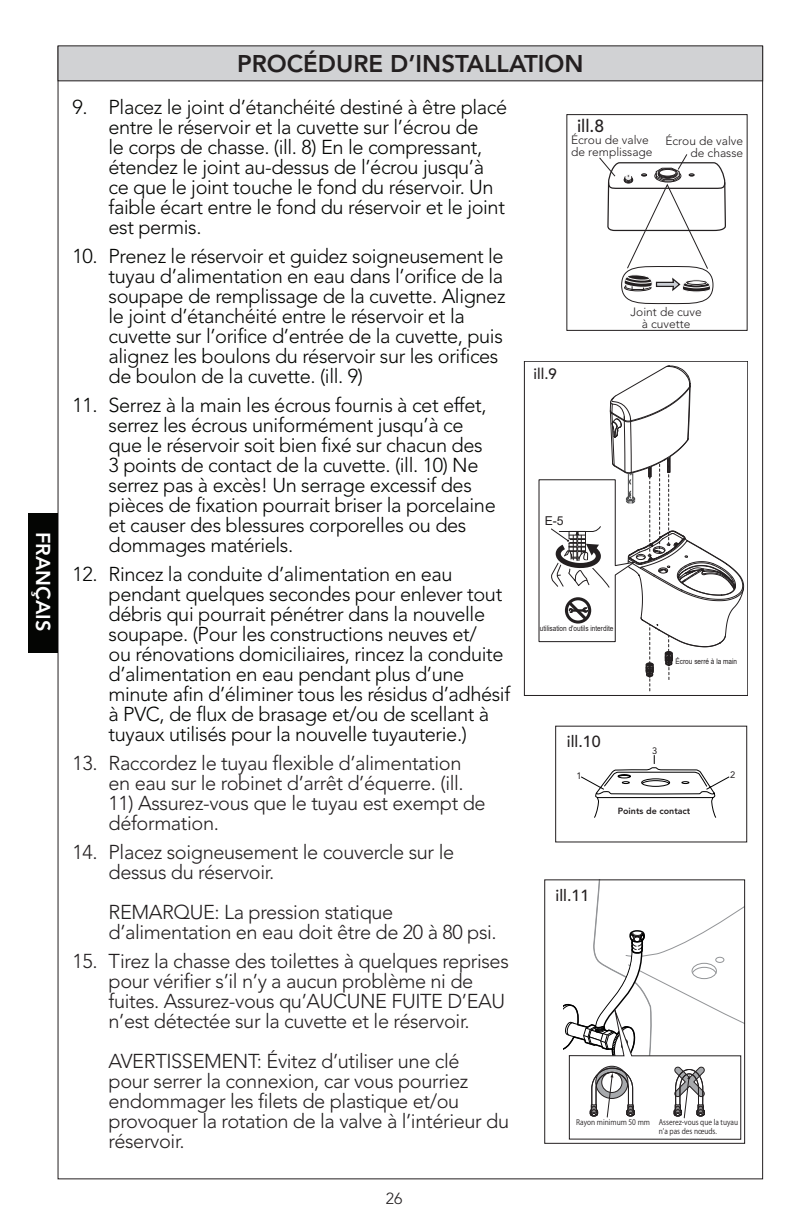
<style>
.page{position:relative;width:792px;height:1224px;background:#fff}
.page>*{position:absolute;margin:0;border:0;box-sizing:border-box;transform-origin:0 0}
.TOTO_Bounding_Boxes{font:800 24px "Avenir LT Std";color:#231f20}
.t1{font:300 20px/20px "Avenir LT Std";letter-spacing:-.02em;color:#040503}
.t2{font:300 20px/20px "Avenir LT Std";letter-spacing:-.02em;color:#231f20}
.t3{font:800 20px "Avenir LT Std";color:#fff}
.General_Paragraph{font:500 17.4px "Avenir LT Std";color:#231f20}
.General_Paragraph-2{font:500 16px "Avenir LT Std";color:#231f20}
.t4{font:300 16px "Avenir LT Std";color:#231f20}
.t5{font:500 15px "Avenir LT Std";color:#231f20}
.t6{font:12.2px "Arial";color:#231f20}
.t7{font:300 12px/12px "Avenir LT Std";color:#231f20;text-align:center}
.General_Paragraph-3{font:500 10.2px "Avenir LT Std";color:#231f20}
.t8{font:9.2px "Avenir LT Std";color:#231f20}
.t9{font:800 9px "Avenir LT Std";color:#231f20}
.t10{font:7.6px/8.2px "Koz Go Pro";color:#231f20;scale:.9 1}
.t11{font:7.6px "Arial";color:#231f20;scale:.85 1}
</style>
<div class="page">
<div style="left:28px;top:514px;width:30px;height:139px;background:#040503"></div>
<div style="left:58px;top:46px;width:705px;height:35px;background:#d1d2d4"></div>
<svg style="left:581px;top:755px;width:149px;height:63px"></svg>
<div style="left:564px;top:784px;width:20px;height:10px;background:#fff"></div>
<svg style="left:564px;top:880px;width:181px;height:260px"></svg>
<div style="left:546px;top:882px;width:39px;height:14px;background:#fff"></div>
<svg style="left:599px;top:154px;width:127px;height:151px"></svg>
<div style="left:566px;top:114px;width:182px;height:217px;border:1px solid #231f20"></div>
<div style="left:524px;top:361px;width:224px;height:335px;border:1px solid #231f20"></div>
<svg style="left:538px;top:366px;width:206px;height:325px"></svg>
<p class="t3" style="left:55px;top:532px;width:101px;rotate:90deg">FRANÇAIS</p>
<p class="TOTO_Bounding_Boxes" style="left:237px;top:50px;width:348px">PROCÉDURE D’INSTALLATION</p>
<p class="t1" style="left:109px;top:97px;width:400px;text-indent:-36px">9. Placez le joint d’étanchéité destiné à être placé entre le réservoir et la cuvette sur l’écrou de<br>le corps de chasse. (ill. 8) En le compressant, étendez le joint au-dessus de l’écrou jusqu’à ce que le joint touche le fond du réservoir. Un faible écart entre le fond du réservoir et le joint est permis.</p>
<p class="t1" style="left:109px;top:246px;width:398px;text-indent:-36px">10. Prenez le réservoir et guidez soigneusement le tuyau d’alimentation en eau dans l’orifice de la soupape de remplissage de la cuvette. Alignez le joint d’étanchéité entre le réservoir et la cuvette sur l’orifice d’entrée de la cuvette, puis alignez les boulons du réservoir sur les orifices de boulon de la cuvette. (ill. 9)</p>
<p class="t1" style="left:109px;top:395px;width:389px;text-indent:-36px">11. Serrez à la main les écrous fournis à cet effet, serrez les écrous uniformément jusqu’à ce que le réservoir soit bien fixé sur chacun des 3 points de contact de la cuvette. (ill. 10) Ne serrez pas à excès! Un serrage excessif des pièces de fixation pourrait briser la porcelaine et causer des blessures corporelles ou des dommages matériels.</p>
<p class="t1" style="left:109px;top:564px;width:403px;text-indent:-36px">12. Rincez la conduite d’alimentation en eau pendant quelques secondes pour enlever tout débris qui pourrait pénétrer dans la nouvelle soupape. (Pour les constructions neuves et/<br>ou rénovations domiciliaires, rincez la conduite d’alimentation en eau pendant plus d’une minute afin d’éliminer tous les résidus d’adhésif à PVC, de flux de brasage et/ou de scellant à tuyaux utilisés pour la nouvelle tuyauterie.)</p>
<p class="t2" style="left:73px;top:753px;width:393px;text-align:right">13. Raccordez le tuyau flexible d’alimentation en eau sur le robinet d’arrêt d’équerre. (ill.</p>
<p class="t2" style="left:109px;top:793px;width:379px">11) Assurez-vous que le tuyau est exempt de déformation.</p>
<p class="t2" style="left:109px;top:842px;width:347px;text-indent:-36px">14. Placez soigneusement le couvercle sur le dessus du réservoir.</p>
<p class="t2" style="left:109px;top:902px;width:390px">REMARQUE: La pression statique d’alimentation en eau doit être de 20 à 80 psi.</p>
<p class="t2" style="left:109px;top:951px;width:402px;text-indent:-36px">15. Tirez la chasse des toilettes à quelques reprises pour vérifier s’il n’y a aucun problème ni de fuites. Assurez-vous qu’AUCUNE FUITE D’EAU n’est détectée sur la cuvette et le réservoir.</p>
<p class="t2" style="left:109px;top:1051px;width:402px">AVERTISSEMENT: Évitez d’utiliser une clé<br>pour serrer la connexion, car vous pourriez endommager les filets de plastique et/ou provoquer la rotation de la valve à l’intérieur du réservoir.</p>
<p class="t4" style="left:386px;top:1189px;width:18px">26</p>
<p class="General_Paragraph" style="left:577px;top:116px;width:29px">ill.8</p>
<p class="t7" style="left:571px;top:133px;width:83px;text-align:left">Écrou de valve de remplissage</p>
<p class="t7" style="left:665px;top:135px;width:79px;text-align:right">Écrou de valve de chasse</p>
<p class="t5" style="left:534px;top:366px;width:25px">ill.9</p>
<p class="t7" style="left:630px;top:306px;width:73px">Joint de cuve à cuvette</p>
<p class="t6" style="left:545px;top:513px;width:21px">E-5</p>
<p class="t11" style="left:540px;top:623px;width:88px">utilisation d'outils interdite</p>
<p class="General_Paragraph-2" style="left:567px;top:733px;width:35px">ill.10</p>
<p class="t8" style="left:576px;top:771px;width:7px">1</p>
<p class="t11" style="left:676px;top:656px;width:74px">Écrou serré à la main</p>
<p class="t8" style="left:652px;top:745px;width:7px">3</p>
<p class="t8" style="left:730px;top:769px;width:7px">2</p>
<p class="General_Paragraph-3" style="left:554px;top:883px;width:20px">ill. 9</p>
<p class="General_Paragraph-2" style="left:556px;top:886px;width:35px">ill.11</p>
<p class="t9" style="left:618px;top:806px;width:74px">Points de contact</p>
<p class="t10" style="left:659px;top:1119px;width:90px;text-indent:-82px">Rayon minimum 50 mm Asserez-vous que la tuyau n’a pas des nœuds.</p>
</div>
